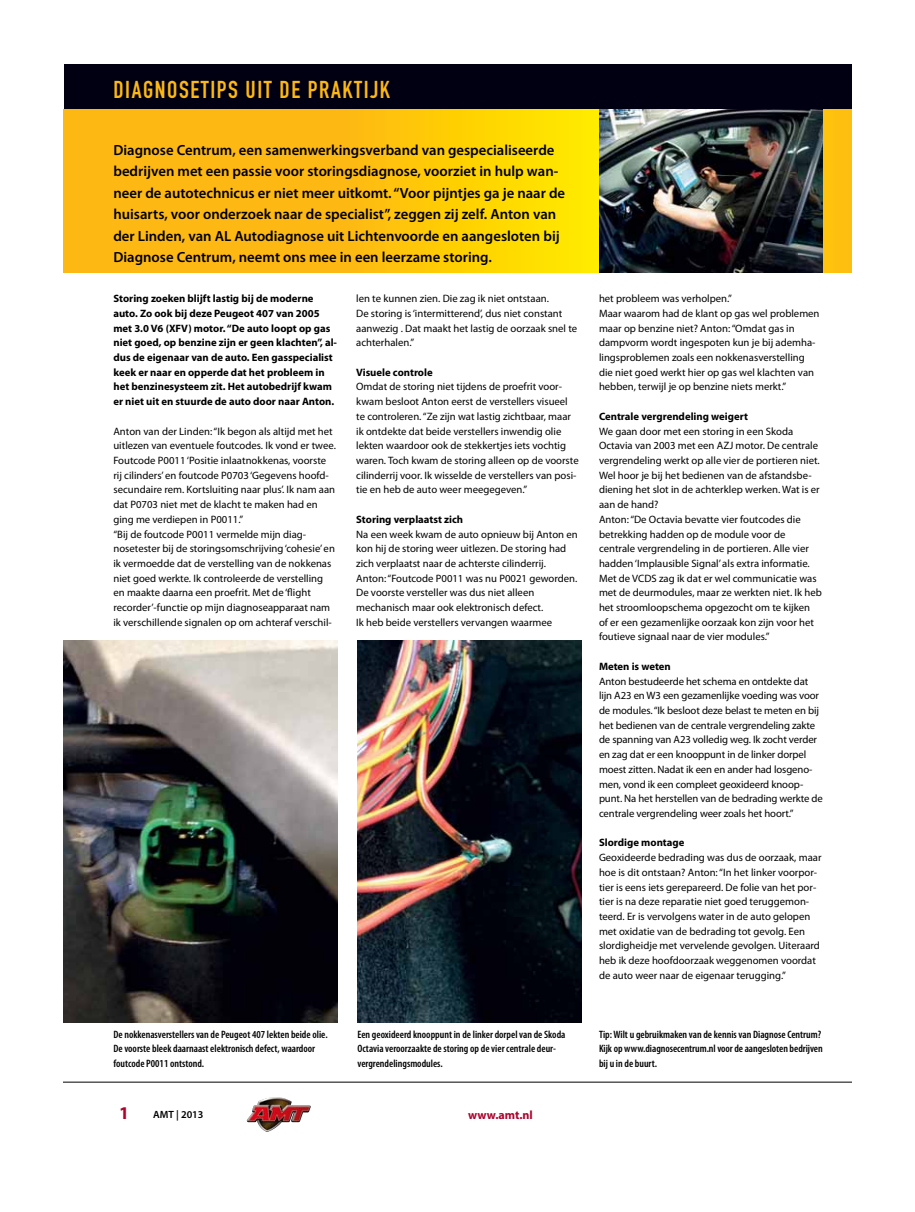
<style>
.page{position:relative;width:915px;height:1212px;background:#fff}
.page>*{position:absolute;margin:0;border:0;box-sizing:border-box;transform-origin:0 0}
.t1{font:24px "DIN Engschrift Std";letter-spacing:.065em;color:#fdb813}
.t2{font:700 18px "Myriad Pro";color:#aa052e}
.t3{font:700 16.05px "Myriad Pro";color:#a80c31}
.t4{font:600 14.7px/21.5px "Myriad Pro";color:#000}
.t5{font:700 12px "Myriad Pro";color:#aa052e}
.t6{font:10.65px/14.7px "Myriad Pro";color:#000}
.t7{font:700 10.65px/14.7px "Myriad Pro";color:#000}
.t8{font:600 condensed 10.65px/14.7px "Myriad Pro";color:#000}
.t9{font:600 10.5px "Myriad Pro";color:#000}
.t10{font:600 condensed 9.3px "Myriad Pro";letter-spacing:.01em;color:#000}
</style>
<div class="page">
<img style="left:247px;top:1097px;width:63px;height:35px">
<hr style="left:64px;top:1082px;width:786px;height:1px;background:#000">
<div style="left:64px;top:64px;width:786px;height:46px;background:#000012"></div>
<div style="left:64px;top:110px;width:284px;height:163px;background:#fdb813"></div>
<svg style="left:348px;top:110px;width:502px;height:163px"></svg>
<img style="left:64px;top:640px;width:273px;height:383px">
<img style="left:357px;top:640px;width:224px;height:383px">
<img style="left:598px;top:110px;width:224px;height:163px">
<h1 class="t1" style="left:113px;top:76px;width:278px">DIAGNOSETIPS UIT DE PRAKTIJK</h1>
<p class="t4" style="left:113px;top:139px;width:453px">Diagnose Centrum, een samenwerkingsverband van gespecialiseerde bedrijven met een passie voor storingsdiagnose, voorziet in hulp wan&shy;neer de autotechnicus er niet meer uitkomt. “Voor pijntjes ga je naar de huisarts, voor onderzoek naar de specialist”, zeggen zij zelf. Anton van der Linden, van AL Autodiagnose uit Lichtenvoorde en aangesloten bij Diagnose Centrum, neemt ons mee in een leerzame storing.</p>
<p class="t7" style="left:113px;top:291px;width:225px">Storing zoeken blijft lastig bij de moderne auto. Zo ook bij deze Peugeot 407 van 2005 met 3.0 V6 (XFV) motor. “De auto loopt op gas niet goed, op benzine zijn er geen klachten”, al&shy;dus de eigenaar van de auto. Een gasspecialist keek er naar en opperde dat het probleem in het benzinesysteem zit. Het autobedrijf kwam er niet uit en stuurde de auto door naar Anton.</p>
<p class="t6" style="left:113px;top:423px;width:224px">Anton van der Linden: “Ik begon als altijd met het uitlezen van eventuele foutcodes. Ik vond er twee.<br>Foutcode P0011 ‘Positie inlaatnokkenas, voorste rij cilinders’ en foutcode P0703 ‘Gegevens hoofd&shy;secundaire rem. Kortsluiting naar plus’. Ik nam aan dat P0703 niet met de klacht te maken had en ging me verdiepen in P0011.”<br>“Bij de foutcode P0011 vermelde mijn diag&shy;nosetester bij de storingsomschrijving ‘cohesie’ en ik vermoedde dat de verstelling van de nokkenas niet goed werkte. Ik controleerde de verstelling en maakte daarna een proefrit. Met de ‘flight recorder’-functie op mijn diagnoseapparaat nam ik verschillende signalen op om achteraf verschil-</p>
<p class="t6" style="left:356px;top:291px;width:222px">len te kunnen zien. Die zag ik niet ontstaan.<br>De storing is ‘intermitterend’, dus niet constant aanwezig . Dat maakt het lastig de oorzaak snel te achterhalen.”</p>
<p class="t7" style="left:356px;top:364px;width:78px">Visuele controle</p>
<p class="t6" style="left:356px;top:379px;width:224px">Omdat de storing niet tijdens de proefrit voor&shy;kwam besloot Anton eerst de verstellers visueel te controleren. “Ze zijn wat lastig zichtbaar, maar ik ontdekte dat beide verstellers inwendig olie lekten waardoor ook de stekkertjes iets vochtig waren. Toch kwam de storing alleen op de voorste cilinderrij voor. Ik wisselde de verstellers van posi&shy;tie en heb de auto weer meegegeven.”</p>
<p class="t7" style="left:356px;top:511px;width:108px">Storing verplaatst zich</p>
<p class="t6" style="left:356px;top:526px;width:223px">Na een week kwam de auto opnieuw bij Anton en kon hij de storing weer uitlezen. De storing had zich verplaatst naar de achterste cilinderrij.<br>Anton: “Foutcode P0011 was nu P0021 geworden.<br>De voorste versteller was dus niet alleen mechanisch maar ook elektronisch defect.<br>Ik heb beide verstellers vervangen waarmee</p>
<p class="t8" style="left:113px;top:1027px;width:216px">De nokkenasverstellers van de Peugeot 407 lekten beide olie.<br>De voorste bleek daarnaast elektronisch defect, waardoor foutcode P0011 ontstond.</p>
<p class="t8" style="left:357px;top:1027px;width:209px">Een geoxideerd knooppunt in de linker dorpel van de Skoda<br>Octavia veroorzaakte de storing op de vier centrale deur&shy;vergrendelingsmodules.</p>
<h3 class="t3" style="left:113px;top:1095px;width:19px">18</h3>
<p class="t10" style="left:154px;top:1103px;width:36px">AMT | 2013</p>
<h2 class="t2" style="left:119px;top:1101px;width:11px">1</h2>
<p class="t9" style="left:153px;top:1107px;width:52px">AMT | 2013</p>
<p class="t5" style="left:468px;top:1107px;width:66px">www.amt.nl</p>
<p class="t6" style="left:598px;top:291px;width:222px">het probleem was verholpen.”<br>Maar waarom had de klant op gas wel problemen maar op benzine niet? Anton: “Omdat gas in dampvorm wordt ingespoten kun je bij ademha&shy;lingsproblemen zoals een nokkenasverstelling die niet goed werkt hier op gas wel klachten van hebben, terwijl je op benzine niets merkt.”</p>
<p class="t7" style="left:598px;top:408px;width:150px">Centrale vergrendeling weigert</p>
<p class="t6" style="left:598px;top:423px;width:224px">We gaan door met een storing in een Skoda Octavia van 2003 met een AZJ motor. De centrale vergrendeling werkt op alle vier de portieren niet.<br>Wel hoor je bij het bedienen van de afstandsbe&shy;diening het slot in de achterklep werken. Wat is er aan de hand?<br>Anton: “De Octavia bevatte vier foutcodes die betrekking hadden op de module voor de centrale vergrendeling in de portieren. Alle vier hadden ‘Implausible Signal’ als extra informatie.<br>Met de VCDS zag ik dat er wel communicatie was met de deurmodules, maar ze werkten niet. Ik heb het stroomloopschema opgezocht om te kijken<br>of er een gezamenlijke oorzaak kon zijn voor het foutieve signaal naar de vier modules.”</p>
<p class="t7" style="left:598px;top:659px;width:73px">Meten is weten</p>
<p class="t6" style="left:598px;top:673px;width:225px">Anton bestudeerde het schema en ontdekte dat lijn A23 en W3 een gezamenlijke voeding was voor de modules. “Ik besloot deze belast te meten en bij het bedienen van de centrale vergrendeling zakte de spanning van A23 volledig weg. Ik zocht verder en zag dat er een knooppunt in de linker dorpel moest zitten. Nadat ik een en ander had losgeno&shy;men, vond ik een compleet geoxideerd knoop&shy;punt. Na het herstellen van de bedrading werkte de centrale vergrendeling weer zoals het hoort.”</p>
<p class="t7" style="left:598px;top:835px;width:87px">Slordige montage</p>
<p class="t6" style="left:598px;top:850px;width:224px">Geoxideerde bedrading was dus de oorzaak, maar hoe is dit ontstaan? Anton: “In het linker voorpor&shy;tier is eens iets gerepareerd. De folie van het por&shy;tier is na deze reparatie niet goed teruggemon&shy;teerd. Er is vervolgens water in de auto gelopen met oxidatie van de bedrading tot gevolg. Een slordigheidje met vervelende gevolgen. Uiteraard heb ik deze hoofdoorzaak weggenomen voordat de auto weer naar de eigenaar terugging.”</p>
<p class="t8" style="left:598px;top:1027px;width:225px">Tip: Wilt u gebruikmaken van de kennis van Diagnose Centrum?<br>Kijk op www.diagnosecentrum.nl voor de aangesloten bedrijven bij u in de buurt.</p>
</div>
